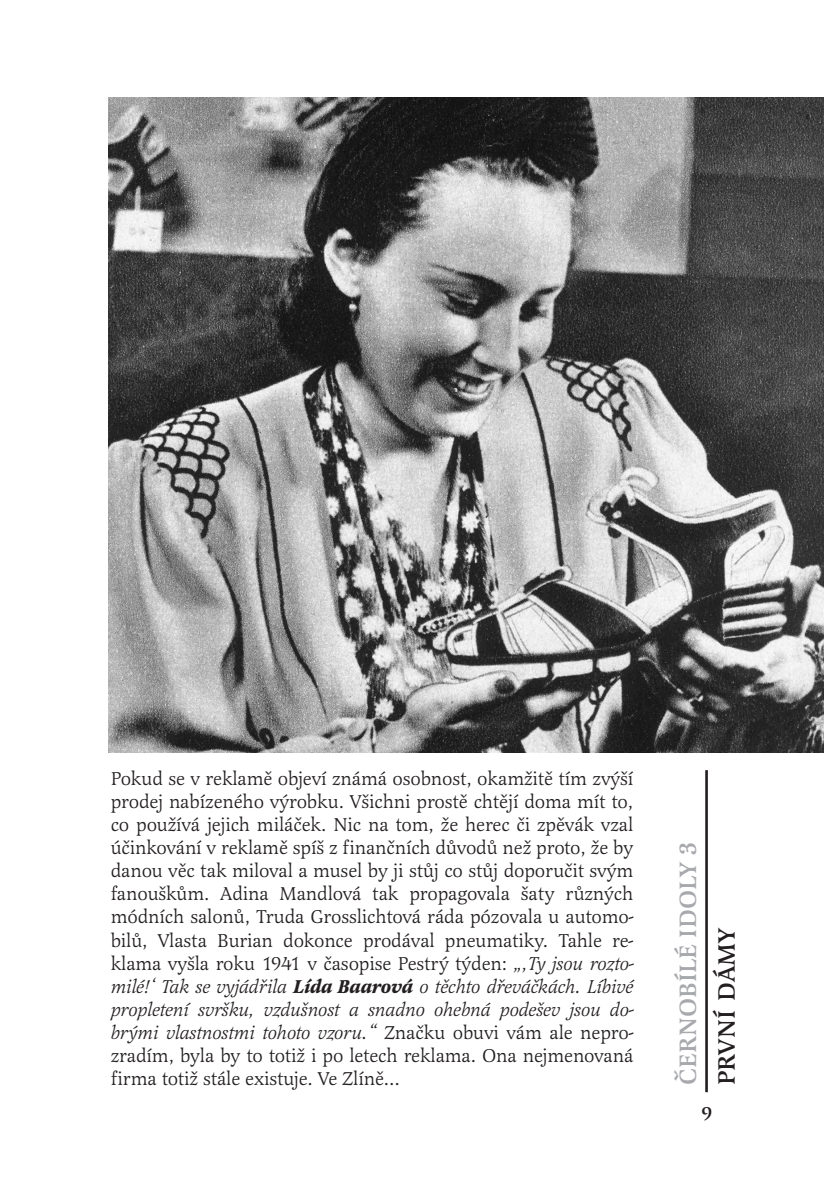
<style>
.page{position:relative;width:824px;height:1201px;background:#fff}
.page>*{position:absolute;margin:0;border:0;box-sizing:border-box;transform-origin:0 0}
.t1{font:500 24.5px "Latienne TCE";letter-spacing:.005em;color:#a8a9ad}
.t2{font:500 24.5px "Latienne TCE";letter-spacing:.005em;color:#231f20}
.t3{font:19.25px/23.1px "Latienne TCE";letter-spacing:-.01em;color:#231f20;text-align:justify}
.t4{font:500 19.25px "Latienne TCE";color:#231f20}
.s1{font-style:italic}
.s2{font-weight:700;font-style:italic}
</style>
<div class="page">
<img style="left:109px;top:97px;width:714px;height:655px">
<hr style="left:705px;top:770px;width:2px;height:321px;background:#231f20">
<p class="t3" style="left:111px;top:767px;width:525px">Pokud se v reklamě objeví známá osobnost, okamžitě tím zvýší prodej nabízeného výrobku. Všichni prostě chtějí doma mít to, co používá jejich miláček. Nic na tom, že herec či zpěvák vzal účinkování v reklamě spíš z finančních důvodů než proto, že by danou věc tak miloval a musel by ji stůj co stůj doporučit svým fanouškům. Adina Mandlová tak propagovala šaty různých módních salonů, Truda Grosslichtová ráda pózovala u automo&shy;bilů, Vlasta Burian dokonce prodával pneumatiky. Tahle re&shy;klama vyšla roku 1941 v časopise Pestrý týden: <span class="s1">„,Ty jsou rozto&shy;milé!‘ Tak se vyjádřila</span> <span class="s2">Lída Baarová</span> <span class="s1">o těchto dřeváčkách. Líbivé propletení svršku, vzdušnost a snadno ohebná podešev jsou do&shy;brými vlastnostmi tohoto vzoru.“</span> Značku obuvi vám ale nepro&shy;zradím, byla by to totiž i po letech reklama. Ona nejmenovaná firma totiž stále existuje. Ve Zlíně…</p>
<p class="t1" style="left:675px;top:1085px;width:245px;rotate:-90deg">ČERNOBÍLÉ IDOLY 3</p>
<p class="t2" style="left:714px;top:1085px;width:160px;rotate:-90deg">PRVNÍ DÁMY</p>
<p class="t4" style="left:701px;top:1103px;width:13px">9</p>
</div>
